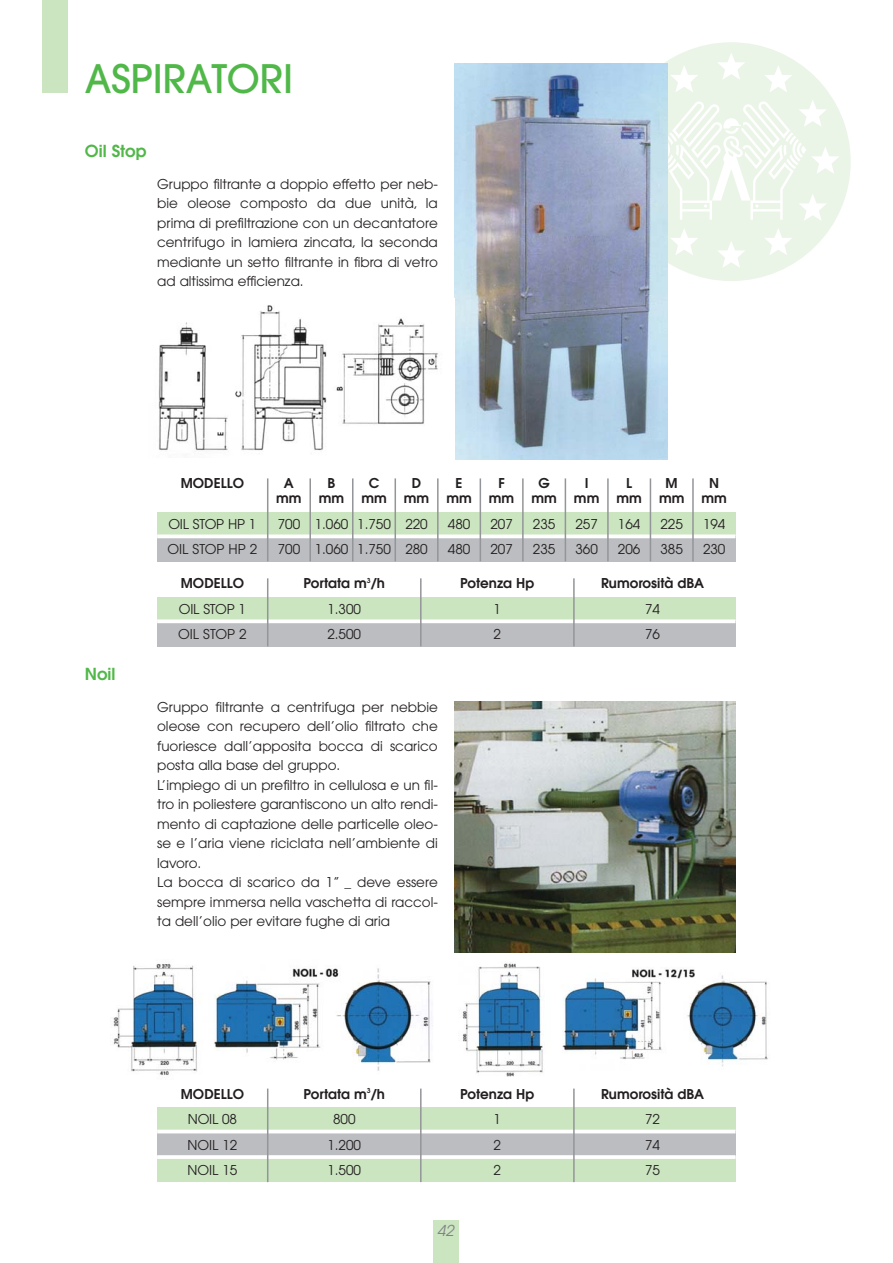
<style>
.page{position:relative;width:893px;height:1263px;background:#fff}
.page>*{position:absolute;margin:0;border:0;box-sizing:border-box;transform-origin:0 0}
.t1{font:500 39px "Avant Garde";color:#50b848}
.t2{font:600 16.5px "Avant Garde";color:#50b848}
.t3{font:italic 15px "Avant Garde";color:#808285}
.t4{font:13.5px/19.5px "Avant Garde";color:#231f20;text-align:justify}
.t5{font:600 13.5px "Avant Garde";color:#231f20}
</style>
<div class="page">
<div style="left:433px;top:1220px;width:26px;height:43px;background:#cbe5c0"></div>
<div style="left:42px;top:0;width:26px;height:93px;background:#cbe5c0"></div>
<div style="left:612px;top:42px;width:239px;height:239px;background:#ebf5e7;border-radius:50%"></div>
<svg style="left:718px;top:53px;width:27px;height:26px"></svg>
<svg style="left:718px;top:241px;width:27px;height:27px"></svg>
<svg style="left:765px;top:66px;width:27px;height:26px"></svg>
<svg style="left:671px;top:229px;width:27px;height:26px"></svg>
<svg style="left:671px;top:66px;width:27px;height:26px"></svg>
<svg style="left:765px;top:229px;width:27px;height:26px"></svg>
<svg style="left:667px;top:100px;width:172px;height:121px"></svg>
<div style="left:157px;top:597px;width:578px;height:24px;background:#cbe5c0"></div>
<div style="left:157px;top:621px;width:578px;height:25px;background:#bbbdc0"></div>
<svg style="left:157px;top:619px;width:578px;height:4px;background:#f8fbf7"></svg>
<hr style="left:420px;top:578px;width:1px;height:68px;background:#939598">
<hr style="left:267px;top:578px;width:1px;height:68px;background:#939598">
<hr style="left:573px;top:578px;width:2px;height:68px;background:#939598">
<div style="left:157px;top:1108px;width:578px;height:23px;background:#cbe5c0"></div>
<div style="left:157px;top:1131px;width:578px;height:26px;background:#bbbdc0"></div>
<div style="left:157px;top:1157px;width:578px;height:25px;background:#cbe5c0"></div>
<hr style="left:157px;top:1130px;width:578px;height:3px;background:#fff">
<hr style="left:157px;top:1155px;width:578px;height:4px;background:#fff">
<hr style="left:420px;top:1089px;width:1px;height:93px;background:#939598">
<hr style="left:267px;top:1089px;width:1px;height:93px;background:#939598">
<hr style="left:573px;top:1089px;width:2px;height:93px;background:#939598">
<div style="left:157px;top:512px;width:578px;height:24px;background:#cbe5c0"></div>
<div style="left:157px;top:536px;width:578px;height:25px;background:#bbbdc0"></div>
<hr style="left:157px;top:535px;width:578px;height:3px;background:#fff">
<hr style="left:267px;top:478px;width:1px;height:83px;background:#939598">
<hr style="left:309px;top:478px;width:2px;height:83px;background:#939598">
<hr style="left:352px;top:478px;width:1px;height:83px;background:#939598">
<hr style="left:394px;top:478px;width:2px;height:83px;background:#939598">
<hr style="left:437px;top:478px;width:1px;height:83px;background:#939598">
<hr style="left:480px;top:478px;width:1px;height:83px;background:#939598">
<hr style="left:522px;top:478px;width:2px;height:83px;background:#939598">
<hr style="left:565px;top:478px;width:1px;height:83px;background:#939598">
<hr style="left:607px;top:478px;width:2px;height:83px;background:#939598">
<hr style="left:650px;top:478px;width:1px;height:83px;background:#939598">
<hr style="left:692px;top:478px;width:2px;height:83px;background:#939598">
<img style="left:455px;top:64px;width:212px;height:395px">
<img style="left:158px;top:305px;width:280px;height:147px">
<img style="left:455px;top:702px;width:280px;height:251px">
<img style="left:113px;top:963px;width:320px;height:112px">
<img style="left:462px;top:963px;width:306px;height:114px">
<h1 class="t1" style="left:85px;top:64px;width:210px">ASPIRATORI</h1>
<p class="t2" style="left:85px;top:145px;width:63px">Oil Stop</p>
<p class="t4" style="left:157px;top:175px;width:282px">Gruppo filtrante a doppio effetto per neb&shy;bie oleose composto da due unità, la prima di prefiltrazione con un decantatore centrifugo in lamiera zincata, la seconda mediante un setto filtrante in fibra di vetro ad altissima efficienza.</p>
<p class="t2" style="left:85px;top:668px;width:32px">Noil</p>
<p class="t5" style="left:181px;top:478px;width:65px">MODELLO</p>
<p class="t5" style="left:284px;top:478px;width:11px">A</p>
<p class="t5" style="left:328px;top:478px;width:9px">B</p>
<p class="t5" style="left:369px;top:478px;width:12px">C</p>
<p class="t5" style="left:412px;top:478px;width:11px">D</p>
<p class="t5" style="left:455px;top:478px;width:9px">E</p>
<p class="t5" style="left:498px;top:478px;width:8px">F</p>
<p class="t5" style="left:538px;top:478px;width:13px">G</p>
<p class="t5" style="left:585px;top:478px;width:5px">I</p>
<p class="t5" style="left:626px;top:478px;width:7px">L</p>
<p class="t5" style="left:666px;top:478px;width:14px">M</p>
<p class="t5" style="left:709px;top:478px;width:11px">N</p>
<p class="t5" style="left:276px;top:493px;width:27px">mm</p>
<p class="t5" style="left:319px;top:493px;width:27px">mm</p>
<p class="t5" style="left:361px;top:493px;width:27px">mm</p>
<p class="t5" style="left:404px;top:493px;width:27px">mm</p>
<p class="t5" style="left:446px;top:493px;width:27px">mm</p>
<p class="t5" style="left:489px;top:493px;width:27px">mm</p>
<p class="t5" style="left:531px;top:493px;width:27px">mm</p>
<p class="t5" style="left:574px;top:493px;width:27px">mm</p>
<p class="t5" style="left:616px;top:493px;width:27px">mm</p>
<p class="t5" style="left:659px;top:493px;width:27px">mm</p>
<p class="t5" style="left:701px;top:493px;width:27px">mm</p>
<p class="t4" style="left:168px;top:515px;width:90px">OIL STOP HP 1</p>
<p class="t4" style="left:278px;top:515px;width:151px">700 1.060 1.750 220</p>
<p class="t4" style="left:448px;top:515px;width:24px">480</p>
<p class="t4" style="left:490px;top:515px;width:24px">207</p>
<p class="t4" style="left:533px;top:515px;width:24px">235</p>
<p class="t4" style="left:575px;top:515px;width:24px">257</p>
<p class="t4" style="left:618px;top:515px;width:24px">164</p>
<p class="t4" style="left:660px;top:515px;width:24px">225</p>
<p class="t4" style="left:703px;top:515px;width:24px">194</p>
<p class="t4" style="left:167px;top:541px;width:91px">OIL STOP HP 2</p>
<p class="t4" style="left:278px;top:541px;width:151px">700 1.060 1.750 280</p>
<p class="t4" style="left:448px;top:541px;width:24px">480</p>
<p class="t4" style="left:490px;top:541px;width:24px">207</p>
<p class="t4" style="left:533px;top:541px;width:24px">235</p>
<p class="t4" style="left:575px;top:541px;width:24px">360</p>
<p class="t4" style="left:618px;top:541px;width:24px">206</p>
<p class="t4" style="left:660px;top:541px;width:24px">385</p>
<p class="t4" style="left:703px;top:541px;width:24px">230</p>
<p class="t5" style="left:181px;top:578px;width:65px">MODELLO</p>
<p class="t5" style="left:304px;top:578px;width:83px">Portata m<sup>3</sup>/h</p>
<p class="t5" style="left:460px;top:578px;width:76px">Potenza Hp</p>
<p class="t5" style="left:601px;top:578px;width:104px">Rumorosità dBA</p>
<p class="t4" style="left:179px;top:600px;width:69px">OIL STOP 1</p>
<p class="t4" style="left:327px;top:600px;width:35px">1.300</p>
<p class="t4" style="left:494px;top:600px;width:9px">1</p>
<p class="t4" style="left:645px;top:600px;width:16px">74</p>
<p class="t4" style="left:178px;top:626px;width:70px">OIL STOP 2</p>
<p class="t4" style="left:327px;top:626px;width:35px">2.500</p>
<p class="t4" style="left:494px;top:626px;width:9px">2</p>
<p class="t4" style="left:645px;top:626px;width:16px">76</p>
<p class="t4" style="left:157px;top:698px;width:282px;text-align:left">Gruppo filtrante a centrifuga per nebbie oleose con recupero dell’olio filtrato che fuoriesce dall’apposita bocca di scarico posta alla base del gruppo.<br>L’impiego di un prefiltro in cellulosa e un fil&shy;tro in poliestere garantiscono un alto rendi&shy;mento di captazione delle particelle oleo&shy;se e l’aria viene riciclata nell’ambiente di lavoro.<br>La bocca di scarico da 1” _ deve essere sempre immersa nella vaschetta di raccol&shy;ta dell’olio per evitare fughe di aria</p>
<p class="t5" style="left:181px;top:1089px;width:65px">MODELLO</p>
<p class="t5" style="left:304px;top:1089px;width:83px">Portata m<sup>3</sup>/h</p>
<p class="t5" style="left:460px;top:1089px;width:76px">Potenza Hp</p>
<p class="t5" style="left:601px;top:1089px;width:104px">Rumorosità dBA</p>
<p class="t4" style="left:188px;top:1111px;width:51px">NOIL 08</p>
<p class="t4" style="left:333px;top:1111px;width:24px">800</p>
<p class="t4" style="left:494px;top:1111px;width:9px">1</p>
<p class="t4" style="left:645px;top:1111px;width:16px">72</p>
<p class="t4" style="left:187px;top:1136px;width:52px">NOIL 12</p>
<p class="t4" style="left:327px;top:1136px;width:35px">1.200</p>
<p class="t4" style="left:494px;top:1136px;width:9px">2</p>
<p class="t4" style="left:645px;top:1136px;width:16px">74</p>
<p class="t4" style="left:187px;top:1162px;width:52px">NOIL 15</p>
<p class="t4" style="left:327px;top:1162px;width:35px">1.500</p>
<p class="t4" style="left:494px;top:1162px;width:9px">2</p>
<p class="t4" style="left:645px;top:1162px;width:16px">75</p>
<p class="t3" style="left:437px;top:1225px;width:21px">42</p>
</div>
